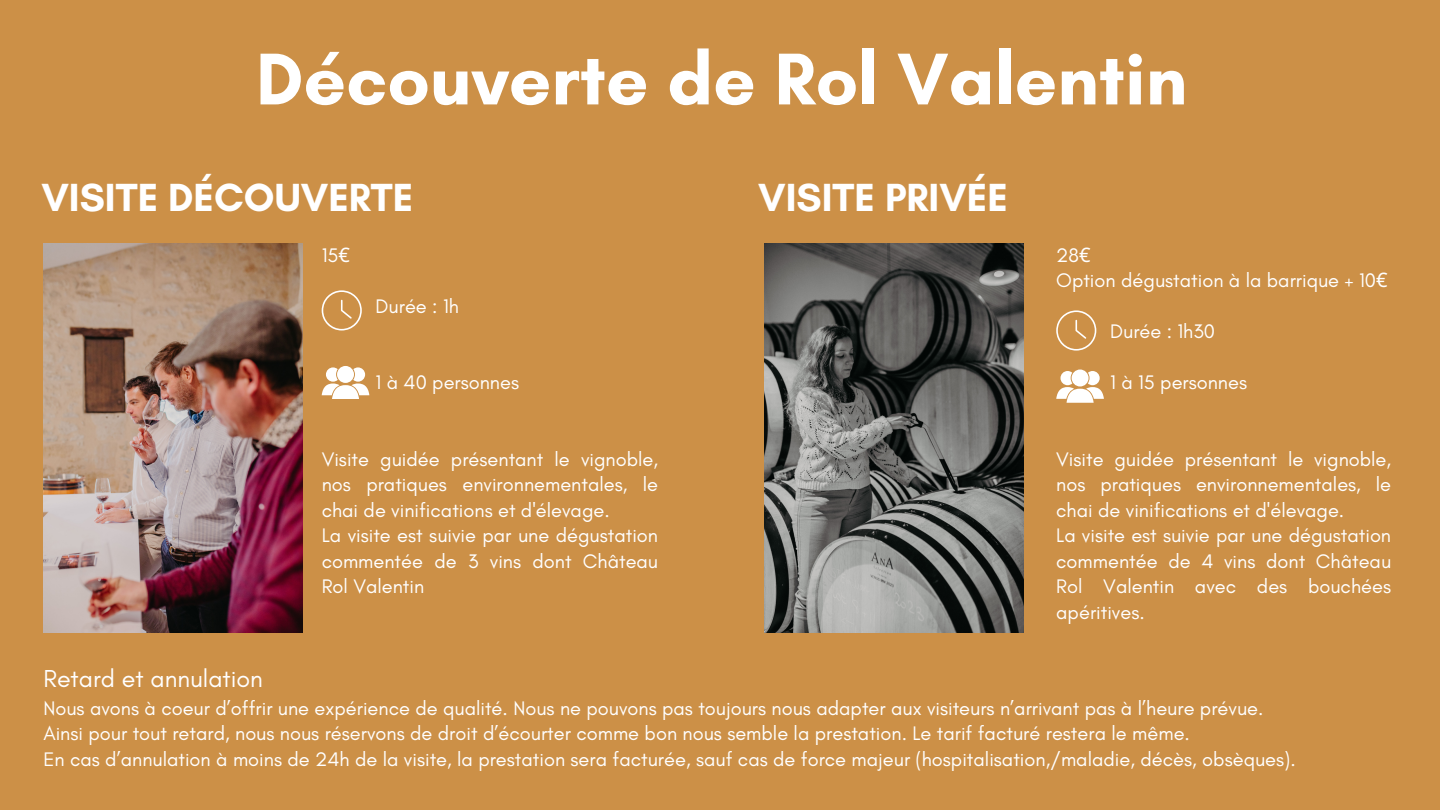
<style>
.page{position:relative;width:1440px;height:810px;background:#cc9047}
.page>*{position:absolute;margin:0;border:0;box-sizing:border-box;transform-origin:0 0}
.t1{font:700 74.6px "Glacial Indifference";color:#fff}
.t2{font:700 40px "Glacial Indifference";color:#fff}
.t3{font:25px "Glacial Indifference";color:#fff}
.t4{font:20px/25.5px "Glacial Indifference";color:#fff;text-align:justify}
.s1{font-family:"Noto Sans"}
</style>
<div class="page">
<img style="left:43px;top:243px;width:260px;height:390px">
<svg style="left:322px;top:290px;width:40px;height:41px"></svg>
<img style="left:764px;top:243px;width:260px;height:390px">
<svg style="left:322px;top:367px;width:47px;height:32px"></svg>
<div style="left:337px;top:366px;width:17px;height:17px;background:#fff;border-radius:50%"></div>
<svg style="left:1056px;top:371px;width:48px;height:32px"></svg>
<div style="left:1072px;top:370px;width:17px;height:16px;background:#fff;border-radius:50%"></div>
<svg style="left:1056px;top:310px;width:40px;height:41px"></svg>
<p class="t1" style="left:256px;top:34px;width:933px">Découverte de Rol Valentin</p>
<p class="t2" style="left:41px;top:173px;width:374px">VISITE DÉCOUVERTE</p>
<h2 class="t4" style="left:322px;top:242px;width:30px">15<span class="s1">€</span></h2>
<h2 class="t4" style="left:376px;top:293px;width:85px">Durée : 1h</h2>
<p class="t4" style="left:376px;top:370px;width:145px">1 à 40 personnes</p>
<p class="t4" style="left:322px;top:446px;width:338px">Visite guidée présentant le vignoble, nos pratiques environnementales, le chai de vinifications et d'élevage.</p>
<p class="t4" style="left:322px;top:523px;width:338px">La visite est suivie par une dégustation commentée de 3 vins dont Château Rol Valentin</p>
<p class="t2" style="left:758px;top:173px;width:251px">VISITE PRIVÉE</p>
<p class="t4" style="left:1056px;top:242px;width:36px">28<span class="s1">€</span></p>
<p class="t4" style="left:1056px;top:268px;width:333px">Option dégustation à la barrique + 10<span class="s1">€</span></p>
<p class="t4" style="left:1110px;top:319px;width:106px">Durée : 1h30</p>
<p class="t4" style="left:1110px;top:370px;width:138px">1 à 15 personnes</p>
<p class="t4" style="left:1056px;top:446px;width:336px">Visite guidée présentant le vignoble, nos pratiques environnementales, le chai de vinifications et d'élevage.</p>
<p class="t4" style="left:1056px;top:523px;width:336px">La visite est suivie par une dégustation commentée de 4 vins dont Château Rol Valentin avec des bouchées apéritives.</p>
<p class="t3" style="left:43px;top:663px;width:221px">Retard et annulation</p>
<p class="t4" style="left:43px;top:695px;width:1222px">Nous avons à coeur d’offrir une expérience de qualité. Nous ne pouvons pas toujours nous adapter aux visiteurs n’arrivant pas à l’heure prévue.</p>
<p class="t4" style="left:43px;top:720px;width:1148px">Ainsi pour tout retard, nous nous réservons de droit d’écourter comme bon nous semble la prestation. Le tarif facturé restera le même.</p>
<p class="t4" style="left:43px;top:746px;width:1254px">En cas d’annulation à moins de 24h de la visite, la prestation sera facturée, sauf cas de force majeur (hospitalisation,/maladie, décès, obsèques).</p>
</div>
